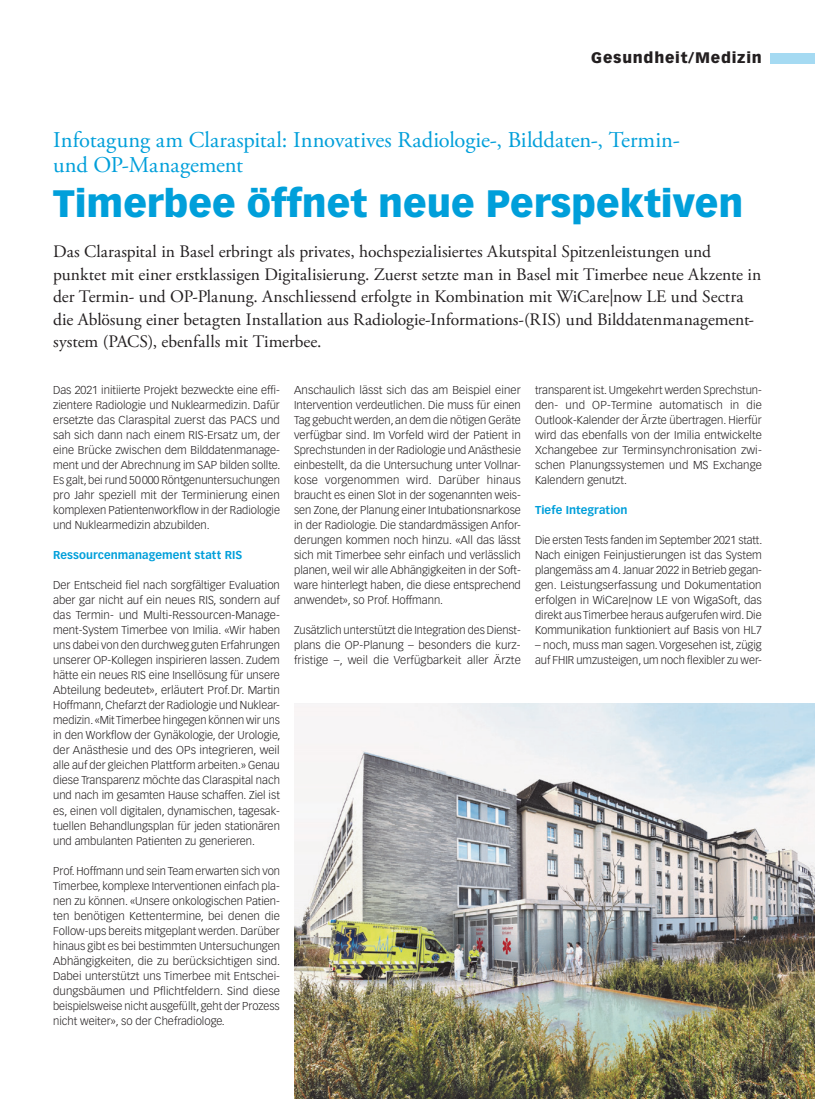
<style>
.page{position:relative;width:815px;height:1099px;background:#fff}
.page>*{position:absolute;margin:0;border:0;box-sizing:border-box;transform-origin:0 0}
.Titel_GM{font:900 37.5px "Vectora LT Std";color:#009fda}
.Obertitel_GM{font:22.5px/25px "Adobe Garamond Pro";color:#009fda}
.Lead{font:17.5px/22.5px "Adobe Garamond Pro";color:#231f20}
.t1{font:900 15px "Vectora LT Std";letter-spacing:.05em;color:#231f20}
.Lauftext{font:300 11.25px/15px "Vectora LT Std";color:#231f20;text-align:justify}
.ZT_GM{font:700 11.25px "Vectora LT Std";letter-spacing:.005em;color:#009fda}
</style>
<div class="page">
<div style="left:770px;top:53px;width:45px;height:10px;background:#a5daf2"></div>
<img style="left:294px;top:703px;width:521px;height:395px">
<h3 class="t1" style="left:591px;top:49px;width:172px">Gesundheit/Medizin</h3>
<p class="Obertitel_GM" style="left:53px;top:128px;width:628px">Infotagung am Claraspital: Innovatives Radiologie-, Bilddaten-, Termin&shy;und OP-Management</p>
<p class="Titel_GM" style="left:53px;top:180px;width:692px">Timerbee öffnet neue Perspektiven</p>
<p class="Lead" style="left:53px;top:241px;width:710px">Das Claraspital in Basel erbringt als privates, hochspezialisiertes Akutspital Spitzenleistungen und punktet mit einer erstklassigen Digitalisierung. Zuerst setzte man in Basel mit Timerbee neue Akzente in der Termin- und OP-Planung. Anschliessend erfolgte in Kombination mit WiCare|now LE und Sectra die Ablösung einer betagten Installation aus Radiologie-Informations-(RIS) und Bilddatenmanagement&shy;system (PACS), ebenfalls mit Timerbee.</p>
<p class="Lauftext" style="left:53px;top:383px;width:229px">Das 2021 initiierte Projekt bezweckte eine effi&shy;zientere Radiologie und Nuklearmedizin. Dafür ersetzte das Claraspital zuerst das PACS und sah sich dann nach einem RIS-Ersatz um, der eine Brücke zwischen dem Bilddatenmanage&shy;ment und der Abrechnung im SAP bilden sollte.<br>Es galt, bei rund 50000 Röntgenuntersuchungen pro Jahr speziell mit der Terminierung einen komplexen Patientenworkflow in der Radiologie und Nuklearmedizin abzubilden.</p>
<p class="ZT_GM" style="left:53px;top:548px;width:191px">Ressourcenmanagement statt RIS</p>
<p class="Lauftext" style="left:53px;top:578px;width:229px">Der Entscheid fiel nach sorgfä ltiger Evaluation aber gar nicht auf ein neues RIS, sondern auf das Termin- und Multi-Ressourcen-Manage&shy;ment-System Timerbee von Imilia. «Wir haben uns dabei von den durchweg guten Erfahrungen unserer OP-Kollegen inspirieren lassen. Zudem hätte ein neues RIS eine Insellösung fü r unsere Abteilung bedeutet», erlä utert Prof.Dr. Martin Hoffmann, Chefarzt der Radiologie und Nuklear&shy;medizin. «Mit Timerbee hingegen können wir uns in den Workflow der Gynäkologie, der Urologie, der Anästhesie und des OPs integrieren, weil alle auf der gleichen Plattform arbeiten.» Genau diese Transparenz möchte das Claraspital nach und nach im gesamten Hause schaffen. Ziel ist es, einen voll digitalen, dynamischen, tagesak&shy;tuellen Behandlungsplan fü r jeden stationären und ambulanten Patienten zu generieren.</p>
<p class="Lauftext" style="left:53px;top:863px;width:229px">Prof. Hoffmann und sein Team erwarten sich von Timerbee, komplexe Interventionen einfach pla&shy;nen zu können. «Unsere onkologischen Patien&shy;ten benötigen Kettentermine, bei denen die Follow-ups bereits mitgeplant werden. Darüber hinaus gibt es bei bestimmten Untersuchungen Abhängigkeiten, die zu berücksichtigen sind.<br>Dabei unterstützt uns Timerbee mit Entschei&shy;dungsbäumen und Pflichtfeldern. Sind diese beispielsweise nicht ausgefüllt, geht der Prozess nicht weiter», so der Chefradiologe.</p>
<p class="Lauftext" style="left:294px;top:383px;width:228px">Anschaulich lässt sich das am Beispiel einer Intervention verdeutlichen. Die muss fü r einen Tag gebucht werden, an dem die nötigen Geräte verfügbar sind. Im Vorfeld wird der Patient in Sprechstunden in der Radiologie und Anästhesie einbestellt, da die Untersuchung unter Vollnar&shy;kose vorgenommen wird. Darü ber hinaus braucht es einen Slot in der sogenannten weis&shy;sen Zone, der Planung einer Intubationsnarkose in der Radiologie. Die standardmässigen Anfor&shy;derungen kommen noch hinzu. «All das lässt sich mit Timerbee sehr einfach und verlässlich planen, weil wir alle Abhängigkeiten in der Soft&shy;ware hinterlegt haben, die diese entsprechend anwendet», so Prof. Hoffmann.</p>
<p class="Lauftext" style="left:294px;top:623px;width:228px">Zusätzlich unterstützt die Integration des Dienst&shy;plans die OP-Planung – besonders die kurz&shy;fristige –, weil die Verfügbarkeit aller Ärzte</p>
<p class="Lauftext" style="left:535px;top:383px;width:228px">transparent ist. Umgekehrt werden Sprechstun&shy;den- und OP-Termine automatisch in die Outlook-Kalender der Ärzte übertragen. Hierfür wird das ebenfalls von der Imilia entwickelte Xchangebee zur Terminsynchronisation zwi&shy;schen Planungssystemen und MS Exchange Kalendern genutzt.</p>
<p class="ZT_GM" style="left:535px;top:503px;width:94px">Tiefe Integration</p>
<p class="Lauftext" style="left:535px;top:533px;width:229px">Die ersten Tests fanden im September 2021 statt.<br>Nach einigen Feinjustierungen ist das System plangemäss am 4. Januar 2022 in Betrieb gegan&shy;gen. Leistungserfassung und Dokumentation erfolgen in WiCare|now LE von WigaSoft, das direkt aus Timerbee heraus aufgerufen wird. Die Kommunikation funktioniert auf Basis von HL7</p>
<p class="Lauftext" style="left:535px;top:638px;width:228px">– noch, muss man sagen. Vorgesehen ist, zügig auf FHIR umzusteigen, um noch flexibler zu wer-</p>
</div>
